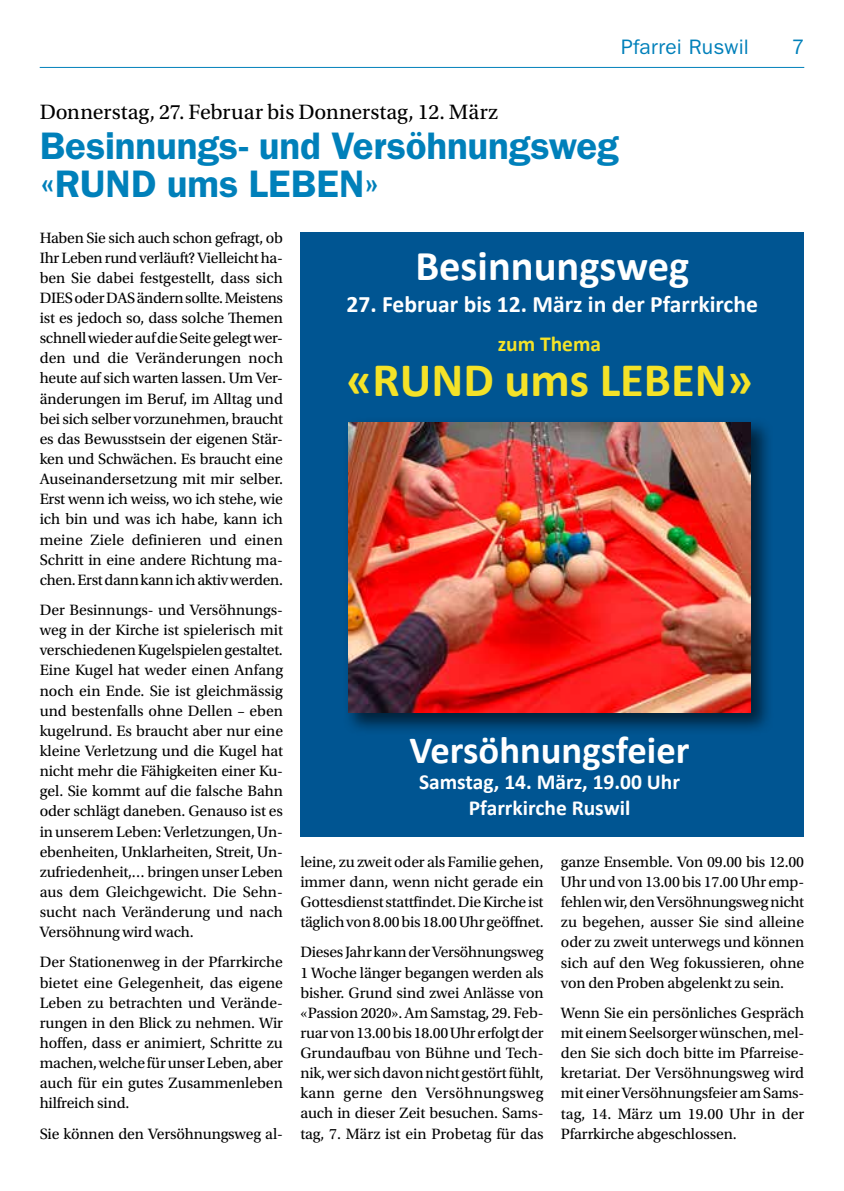
<style>
.page{position:relative;width:844px;height:1191px;background:#fff}
.page>*{position:absolute;margin:0;border:0;box-sizing:border-box;transform-origin:0 0}
.t1{font:700 48.48px "Calibri";color:#f4e228}
.t2{font:700 42.52px "Calibri";color:#fff}
.t3{font:700 38.68px "Calibri";color:#fff}
.t4{font:600 38.5px/38.5px "ITC Franklin Gothic Std";letter-spacing:-.005em;color:#0080ba}
.t5{font:700 23.62px "Calibri";color:#fff}
.t6{font:21.88px "Utopia Std";color:#000}
.t7{font:700 21.53px/25.7px "Calibri";color:#fff;text-align:center}
.t8{font:700 21.53px "Calibri";color:#f4e228}
.t9{font:21px "ITC Franklin Gothic Std";letter-spacing:.01em;color:#0080ba}
.t10{font:15.75px/20.1px "Utopia Std";letter-spacing:-.01em;color:#000;text-align:justify}
</style>
<div class="page">
<hr style="left:40px;top:67px;width:764px;height:1px;background:#0080ba">
<div style="left:300px;top:232px;width:504px;height:604px;background:#005592"></div>
<div style="left:342px;top:416px;width:431px;height:320px;background:#000;opacity:.6"></div>
<img style="left:348px;top:423px;width:402px;height:290px">
<h3 class="t9" style="left:621px;top:35px;width:129px">Pfarrei Ruswil</h3>
<h3 class="t9" style="left:791px;top:35px;width:14px">7</h3>
<h3 class="t6" style="left:40px;top:100px;width:460px">Donnerstag, 27. Februar bis Donnerstag, 12. März</h3>
<h3 class="t4" style="left:40px;top:126px;width:580px">Besinnungs- und Versöhnungsweg «RUND ums LEBEN»</h3>
<p class="t10" style="left:40px;top:228px;width:245px">Haben Sie sich auch schon gefragt, ob Ihr Leben rund verläuft? Vielleicht ha&shy;ben Sie dabei festgestellt, dass sich DIES oder DAS ändern sollte. Meistens ist es jedoch so, dass solche Themen schnell wieder auf die Seite gelegt wer&shy;den und die Veränderungen noch heute auf sich warten lassen. Um Ver&shy;änderungen im Beruf, im Alltag und bei sich selber vorzunehmen, braucht es das Bewusstsein der eigenen Stär&shy;ken und Schwächen. Es braucht eine Auseinandersetzung mit mir selber.<br>Erst wenn ich weiss, wo ich stehe, wie ich bin und was ich habe, kann ich meine Ziele definieren und einen Schritt in eine andere Richtung ma&shy;chen. Erst dann kann ich aktiv werden.</p>
<p class="t10" style="left:40px;top:600px;width:245px">Der Besinnungs- und Versöhnungs&shy;weg in der Kirche ist spielerisch mit verschiedenen Kugelspielen gestaltet.<br>Eine Kugel hat weder einen Anfang noch ein Ende. Sie ist gleichmässig und bestenfalls ohne Dellen – eben kugelrund. Es braucht aber nur eine kleine Verletzung und die Kugel hat nicht mehr die Fähigkeiten einer Ku&shy;gel. Sie kommt auf die falsche Bahn oder schlägt daneben. Genauso ist es in unserem Leben: Verletzungen, Un&shy;ebenheiten, Unklarheiten, Streit, Un&shy;zufriedenheit,… bringen unser Leben aus dem Gleichgewicht. Die Sehn&shy;sucht nach Veränderung und nach Versöhnung wird wach.</p>
<p class="t10" style="left:40px;top:952px;width:245px">Der Stationenweg in der Pfarrkirche bietet eine Gelegenheit, das eigene Leben zu betrachten und Verände&shy;rungen in den Blick zu nehmen. Wir hoffen, dass er animiert, Schritte zu machen, welche für unser Leben, aber auch für ein gutes Zusammenleben hilfreich sind.</p>
<p class="t10" style="left:40px;top:1123px;width:245px">Sie können den Versöhnungsweg al-</p>
<h2 class="t2" style="left:415px;top:239px;width:275px">Besinnungsweg</h2>
<h3 class="t5" style="left:346px;top:289px;width:413px">27. Februar bis 12. März in der Pfarrkirche</h3>
<h3 class="t8" style="left:497px;top:330px;width:105px">zum Thema</h3>
<h1 class="t1" style="left:346px;top:348px;width:408px">«RUND ums LEBEN»</h1>
<h3 class="t3" style="left:409px;top:726px;width:281px">Versöhnungsfeier</h3>
<h3 class="t7" style="left:419px;top:769px;width:262px">Samstag, 14. März, 19.00 Uhr<br>Pfarrkirche Ruswil</h3>
<p class="t10" style="left:300px;top:852px;width:245px">leine, zu zweit oder als Familie gehen, immer dann, wenn nicht gerade ein Gottesdienst stattfindet. Die Kirche ist täglich von 8.00 bis 18.00 Uhr geöffnet.</p>
<p class="t10" style="left:300px;top:942px;width:245px">Dieses Jahr kann der Versöhnungsweg 1 Woche länger begangen werden als bisher. Grund sind zwei Anlässe von «Passion 2020». Am Samstag, 29. Feb&shy;ruar von 13.00 bis 18.00 Uhr erfolgt der Grundaufbau von Bühne und Tech&shy;nik, wer sich davon nicht gestört fühlt, kann gerne den Versöhnungsweg auch in dieser Zeit besuchen. Sams&shy;tag, 7. März ist ein Probetag für das</p>
<p class="t10" style="left:561px;top:852px;width:245px">ganze Ensemble. Von 09.00 bis 12.00<br>Uhr und von 13.00 bis 17.00 Uhr emp&shy;fehlen wir, den Versöhnungsweg nicht zu begehen, ausser Sie sind alleine oder zu zweit unterwegs und können sich auf den Weg fokussieren, ohne von den Proben abgelenkt zu sein.</p>
<p class="t10" style="left:561px;top:1003px;width:245px">Wenn Sie ein persönliches Gespräch mit einem Seelsorger wünschen, mel&shy;den Sie sich doch bitte im Pfarreise&shy;kretariat. Der Versöhnungsweg wird mit einer Versöhnungsfeier am Sams&shy;tag, 14. März um 19.00 Uhr in der Pfarrkirche abgeschlossen.</p>
</div>
